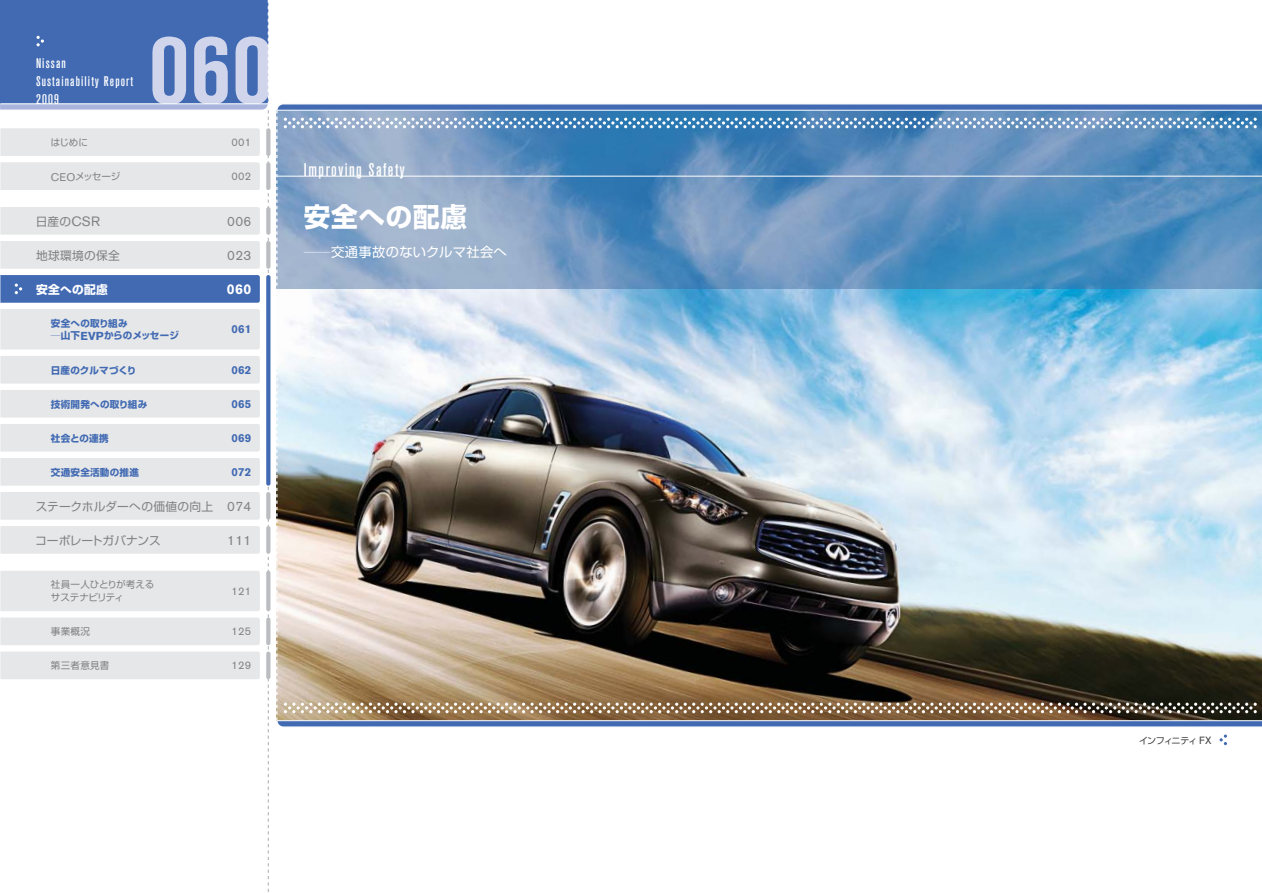
<style>
.page{position:relative;width:1262px;height:893px;background:#fff}
.page>*{position:absolute;margin:0;border:0;box-sizing:border-box;transform-origin:0 0}
.t1{font:700 condensed 99.9px "Nissan AG";color:#d1d5ec}
.t2{font:700 26.55px "Shin Go";letter-spacing:.025em;color:#fff}
.t3{font:500 condensed 18px "Nissan AG";letter-spacing:.08em;color:#fff}
.t4{font:700 14.1px "Nissan AG";color:#fff}
.t5{font:500 condensed 13.8px/18px "Nissan AG";letter-spacing:.08em;color:#fff}
.t6{font:13.5px "Nissan AG";letter-spacing:.025em;color:#808285}
.t7{font:13.35px "Shin Go";letter-spacing:.025em;color:#fff;scale:2 1}
.t8{font:11.7px "Shin Go";letter-spacing:.015em;color:#808285}
.t9{font:11.7px "Shin Go";letter-spacing:-.005em;color:#808285}
.t10{font:700 11.7px "Shin Go";letter-spacing:.025em;color:#fff}
.t11{font:700 11.55px "Nissan AG";letter-spacing:.025em;color:#416ab3}
.t12{font:10.95px "Nissan AG";letter-spacing:.025em;color:#808285}
.t13{font:9.6px/12.8px "Shin Go";letter-spacing:-.005em;color:#808285}
.t14{font:700 9.6px "Shin Go";letter-spacing:.025em;color:#416ab3}
.t15{font:700 9.6px/12.8px "Shin Go";color:#416ab3}
.t16{font:9px "Shin Go";letter-spacing:-.115em;color:#404041}
.s1{font-family:"Nissan AG";font-size:10.95px}
.s2{font-family:"Nissan AG";font-size:13.5px}
.s3{font-family:"Nissan AG";font-size:11.55px}
.s4{font-family:"Nissan AG";font-size:10.35px}
</style>
<div class="page">
<img style="left:0;top:0;width:1261px;height:892px">
<hr style="left:277px;top:176px;width:984px;height:1px;background:#fff">
<h1 class="t1" style="left:149px;top:33px;width:124px">060</h1>
<h3 class="t5" style="left:36px;top:55px;width:99px">Nissan<br>Sustainability Report<br>2009</h3>
<p class="t13" style="left:51px;top:137px;width:39px">はじめに</p>
<p class="t13" style="left:51px;top:171px;width:71px"><span class="s1">CEO</span>メッセージ</p>
<p class="t8" style="left:36px;top:217px;width:66px">日産の<span class="s2">CSR</span></p>
<p class="t8" style="left:36px;top:251px;width:85px">地球環境の保全</p>
<p class="t10" style="left:36px;top:285px;width:73px">安全への配慮</p>
<p class="t15" style="left:51px;top:318px;width:130px">安全への取り組み<br>―山下<span class="s3">EVP</span>からのメッセージ</p>
<p class="t14" style="left:51px;top:366px;width:87px">日産のクルマづくり</p>
<p class="t14" style="left:51px;top:400px;width:98px">技術開発への取り組み</p>
<p class="t14" style="left:51px;top:434px;width:59px">社会との連携</p>
<p class="t14" style="left:51px;top:468px;width:90px">交通安全活動の推進</p>
<p class="t8" style="left:36px;top:502px;width:179px">ステークホルダーへの価値の向上</p>
<p class="t9" style="left:35px;top:536px;width:127px">コーポレートガバナンス</p>
<p class="t13" style="left:51px;top:579px;width:105px">社員一人ひとりが考えるサステナビリティ</p>
<p class="t13" style="left:51px;top:626px;width:40px">事業概況</p>
<p class="t13" style="left:51px;top:660px;width:60px">第三者意見書</p>
<p class="t12" style="left:231px;top:139px;width:21px">001</p>
<p class="t12" style="left:231px;top:173px;width:21px">002</p>
<h3 class="t6" style="left:227px;top:217px;width:26px">006</h3>
<h3 class="t6" style="left:227px;top:251px;width:26px">023</h3>
<h3 class="t4" style="left:227px;top:282px;width:26px">060</h3>
<p class="t11" style="left:231px;top:324px;width:21px">061</p>
<p class="t11" style="left:231px;top:364px;width:21px">062</p>
<p class="t11" style="left:231px;top:398px;width:21px">065</p>
<p class="t11" style="left:231px;top:432px;width:21px">069</p>
<p class="t11" style="left:231px;top:466px;width:21px">072</p>
<h3 class="t6" style="left:227px;top:502px;width:26px">074</h3>
<h3 class="t6" style="left:227px;top:536px;width:26px">111</h3>
<p class="t12" style="left:231px;top:588px;width:21px">121</p>
<p class="t12" style="left:231px;top:628px;width:21px">125</p>
<p class="t12" style="left:231px;top:662px;width:21px">129</p>
<h3 class="t3" style="left:304px;top:163px;width:102px">Improving Safety</h3>
<h2 class="t2" style="left:304px;top:207px;width:164px">安全への配慮</h2>
<h3 class="t7" style="left:304px;top:247px;width:103px">―交通事故のないクルマ社会へ</h3>
<p class="t16" style="left:1139px;top:737px;width:74px">インフィニティ <span class="s4">FX</span></p>
</div>
